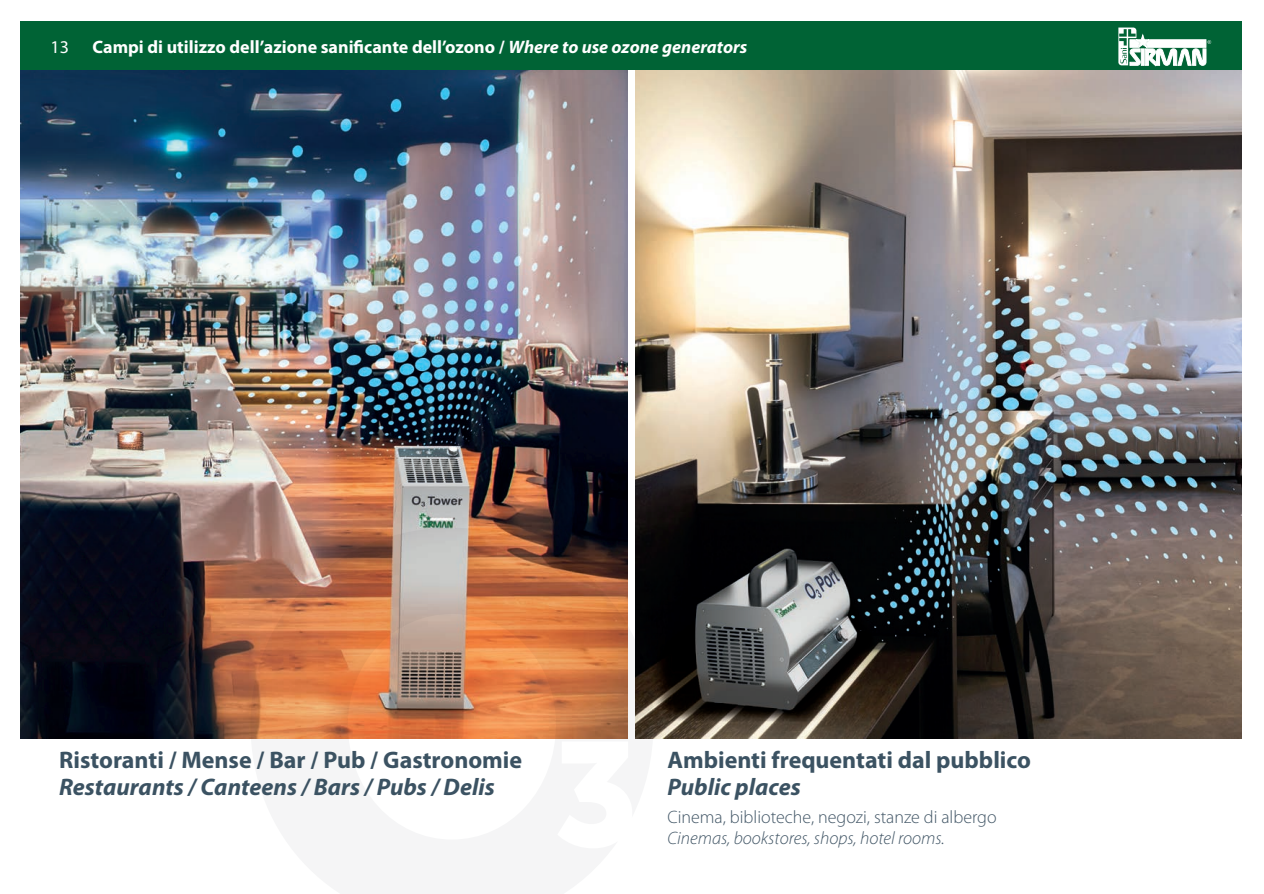
<style>
.page{position:relative;width:1264px;height:894px;background:#fff}
.page>*{position:absolute;margin:0;border:0;box-sizing:border-box;transform-origin:0 0}
.t1{font:700 24px "Myriad Pro";color:#3b5262}
.t2{font:italic 700 24px "Myriad Pro";color:#3b5262}
.t3{font:700 18px "Myriad Pro";color:#fff}
.t4{font:300 18px "Myriad Pro";color:#435767}
.t5{font:italic 300 18px "Myriad Pro";color:#435767}
.t6{font:18px "Myriad Pro";color:#fff}
.s1{font-style:italic}
</style>
<div class="page">
<img style="left:21px;top:70px;width:606px;height:668px">
<div style="left:21px;top:22px;width:1220px;height:48px;background:#006335"></div>
<img style="left:635px;top:70px;width:606px;height:668px">
<img style="left:250px;top:528px;width:403px;height:211px">
<svg style="left:1118px;top:28px;width:92px;height:38px"></svg>
<p class="t6" style="left:50px;top:35px;width:20px">13</p>
<p class="t3" style="left:93px;top:37px;width:656px">Campi di utilizzo dell’azione sanificante dell’ozono / <span class="s1">Where to use ozone generators</span></p>
<h1 class="t1" style="left:59px;top:747px;width:464px">Ristoranti / Mense / Bar / Pub / Gastronomie</h1>
<h1 class="t2" style="left:59px;top:774px;width:437px">Restaurants / Canteens / Bars / Pubs / Delis</h1>
<h1 class="t1" style="left:667px;top:747px;width:365px">Ambienti frequentati dal pubblico</h1>
<h1 class="t2" style="left:667px;top:774px;width:135px">Public places</h1>
<p class="t4" style="left:667px;top:807px;width:330px">Cinema, biblioteche, negozi, stanze di albergo</p>
<p class="t5" style="left:667px;top:829px;width:279px">Cinemas, bookstores, shops, hotel rooms.</p>
</div>
